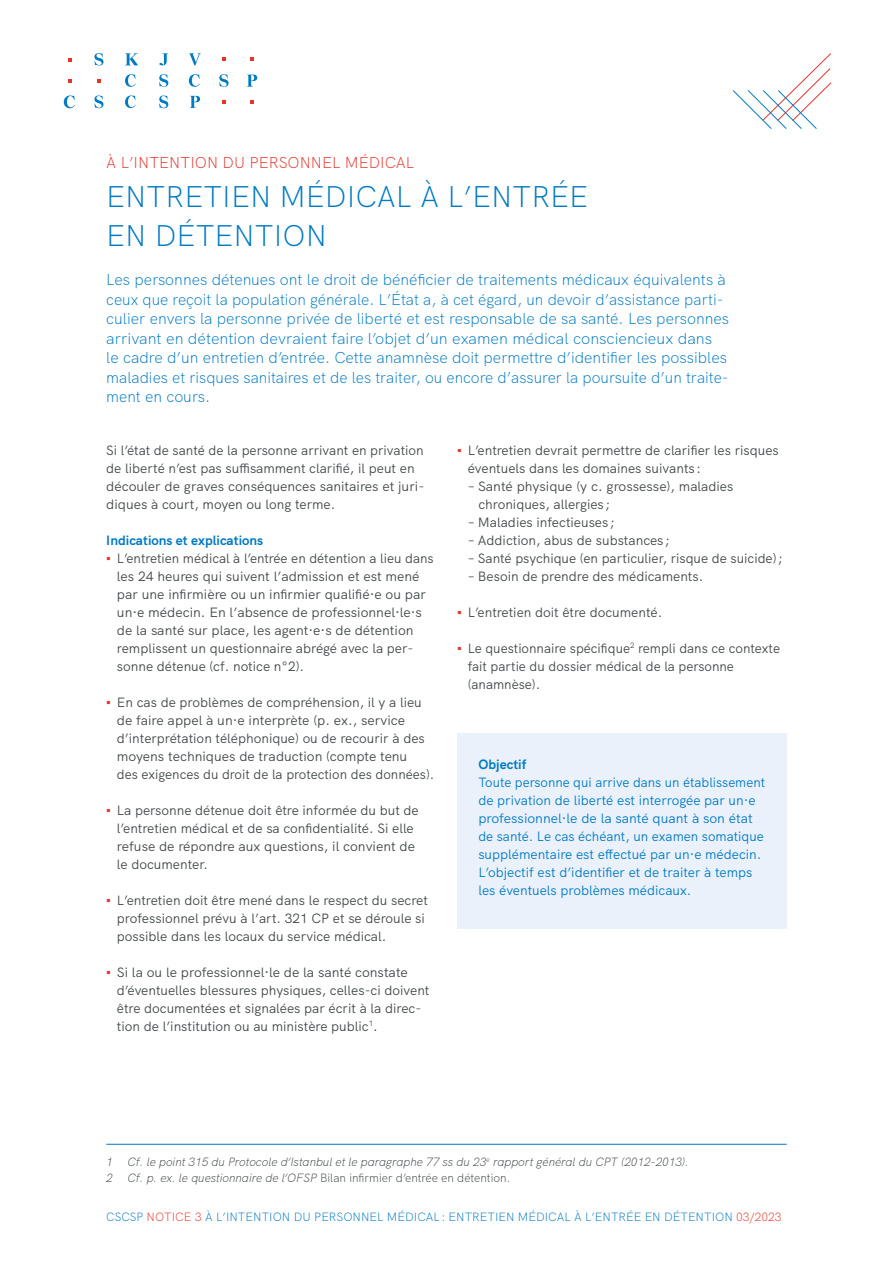
<style>
.page{position:relative;width:893px;height:1263px;background:#fff}
.page>*{position:absolute;margin:0;border:0;box-sizing:border-box;transform-origin:0 0}
.Haupttitel{font:300 30px/39px "HK Grotesk";color:#007ac3}
.Lead{font:300 15.75px/19.5px "HK Grotesk";color:#007ac3}
.Reihentitel{font:300 15.75px "HK Grotesk";color:#e7342b}
.Grundtext{font:13.5px/18px "HK Grotesk";color:#414749}
.t1{font:13.5px/18px "HK Grotesk";color:#007ac3}
.Grundtext-2{font:700 13.5px "HK Grotesk";color:#007ac3}
.Titel{font:700 13.5px "HK Grotesk";color:#007ac3}
.Fusszeile_Linie_oben{font:italic 300 12px "HK Grotesk";color:#414749}
.t2{font:300 12px "HK Grotesk";color:#007ac3}
.Fusszeile_Linie_oben-2{font:300 12px "HK Grotesk";color:#414749}
.s1{font-family:"Arial";color:#e7342b}
.s2{font-style:italic}
.s3{color:#e7342b}
</style>
<div class="page">
<svg style="left:68px;top:58px;width:4px;height:3px"></svg>
<svg style="left:222px;top:57px;width:3px;height:4px"></svg>
<svg style="left:250px;top:57px;width:4px;height:4px"></svg>
<svg style="left:250px;top:101px;width:4px;height:3px"></svg>
<svg style="left:68px;top:79px;width:4px;height:3px"></svg>
<svg style="left:125px;top:53px;width:13px;height:12px"></svg>
<svg style="left:159px;top:53px;width:9px;height:12px"></svg>
<svg style="left:189px;top:53px;width:12px;height:12px"></svg>
<svg style="left:125px;top:74px;width:11px;height:13px"></svg>
<svg style="left:125px;top:95px;width:11px;height:13px"></svg>
<svg style="left:189px;top:74px;width:11px;height:13px"></svg>
<svg style="left:219px;top:74px;width:10px;height:13px"></svg>
<svg style="left:247px;top:75px;width:10px;height:12px"></svg>
<svg style="left:64px;top:95px;width:11px;height:13px"></svg>
<svg style="left:94px;top:95px;width:9px;height:13px"></svg>
<svg style="left:94px;top:53px;width:9px;height:13px"></svg>
<svg style="left:159px;top:95px;width:9px;height:13px"></svg>
<svg style="left:159px;top:74px;width:9px;height:13px"></svg>
<svg style="left:190px;top:96px;width:10px;height:12px"></svg>
<hr style="left:106px;top:1144px;width:681px;height:1px;background:#007ac3">
<svg style="left:732px;top:53px;width:100px;height:76px"></svg>
<div style="left:457px;top:734px;width:330px;height:195px;background:#eaf1fb"></div>
<p class="Reihentitel" style="left:106px;top:151px;width:310px">À L’INTENTION DU PERSONNEL MÉDICAL</p>
<p class="Haupttitel" style="left:106px;top:175px;width:483px">ENTRETIEN MÉDICAL À L’ENTRÉE<br>EN DÉTENTION</p>
<p class="Lead" style="left:106px;top:269px;width:624px">Les personnes détenues ont le droit de bénéficier de traitements médicaux équivalents à ceux que reçoit la population générale. L’État a, à cet égard, un devoir d’assistance parti&shy;culier envers la personne privée de liberté et est responsable de sa santé. Les personnes arrivant en détention devraient faire l’objet d’un examen médical consciencieux dans<br>le cadre d’un entretien d’entrée. Cette anamnèse doit permettre d’identifier les possibles maladies et risques sanitaires et de les traiter, ou encore d’assurer la poursuite d’un traite&shy;ment en cours.</p>
<p class="Grundtext" style="left:106px;top:440px;width:320px">Si l’état de santé de la personne arrivant en privation de liberté n’est pas suffisamment clarifié, il peut en découler de graves conséquences sanitaires et juri&shy;diques à court, moyen ou long terme.</p>
<p class="Grundtext-2" style="left:106px;top:530px;width:159px">Indications et explications</p>
<p class="Grundtext" style="left:117px;top:548px;width:318px;text-indent:-11px"><span class="s1">▪</span> L’entretien médical à l’entrée en détention a lieu dans les 24 heures qui suivent l’admission et est mené par une infirmière ou un infirmier qualifié·e ou par un·e médecin. En l’absence de professionnel∙ le∙s de la santé sur place, les agent∙ e∙s de détention remplissent un questionnaire abrégé avec la per&shy;sonne détenue (cf. notice n°2).</p>
<p class="Grundtext" style="left:117px;top:692px;width:319px;text-indent:-11px"><span class="s1">▪</span> En cas de problèmes de compréhension, il y a lieu de faire appel à un·e interprète (p. ex., service d’interprétation téléphonique) ou de recourir à des moyens techniques de traduction (compte tenu<br>des exigences du droit de la protection des données).</p>
<p class="Grundtext" style="left:117px;top:800px;width:303px;text-indent:-11px"><span class="s1">▪</span> La personne détenue doit être informée du but de l’entretien médical et de sa confidentialité. Si elle refuse de répondre aux questions, il convient de le documenter.</p>
<p class="Grundtext" style="left:117px;top:890px;width:312px;text-indent:-11px"><span class="s1">▪</span> L’entretien doit être mené dans le respect du secret professionnel prévu à l’art. 321 CP et se déroule si possible dans les locaux du service médical.</p>
<p class="Grundtext" style="left:117px;top:962px;width:314px;text-indent:-11px"><span class="s1">▪</span> Si la ou le professionnel·le de la santé constate d’éventuelles blessures physiques, celles-ci doivent être documentées et signalées par écrit à la direc&shy;tion de l’institution ou au ministère public<sup>1</sup>.</p>
<p class="Grundtext" style="left:468px;top:440px;width:313px;text-indent:-11px"><span class="s1">▪</span> L’entretien devrait permettre de clarifier les risques éventuels dans les domaines suivants :</p>
<p class="Grundtext" style="left:478px;top:476px;width:256px;text-indent:-11px">– Santé physique (y c. grossesse), maladies chroniques, allergies ;</p>
<p class="Grundtext" style="left:468px;top:512px;width:148px">– Maladies infectieuses ;</p>
<p class="Grundtext" style="left:468px;top:530px;width:204px">– Addiction, abus de substances ;</p>
<p class="Grundtext" style="left:468px;top:548px;width:317px">– Santé psychique (en particulier, risque de suicide);</p>
<p class="Grundtext" style="left:468px;top:566px;width:237px">– Besoin de prendre des médicaments.</p>
<p class="Grundtext" style="left:457px;top:602px;width:207px"><span class="s1">▪</span> L’entretien doit être documenté.</p>
<p class="Grundtext" style="left:468px;top:638px;width:314px;text-indent:-11px"><span class="s1">▪</span> Le questionnaire spécifique<sup>2</sup> rempli dans ce contexte fait partie du dossier médical de la personne (anamnèse).</p>
<p class="Titel" style="left:478px;top:753px;width:49px">Objectif</p>
<p class="t1" style="left:478px;top:772px;width:288px">Toute personne qui arrive dans un établissement de privation de liberté est interrogée par un·e professionnel·le de la santé quant à son état de santé. Le cas échéant, un examen somatique supplémentaire est effectué par un∙e médecin.<br>L’objectif est d’identifier et de traiter à temps les éventuels problèmes médicaux.</p>
<p class="Fusszeile_Linie_oben" style="left:106px;top:1152px;width:584px">1 Cf. le point 315 du Protocole d’Istanbul et le paragraphe 77 ss du 23<sup>e</sup> rapport général du CPT (2012-2013).</p>
<p class="Fusszeile_Linie_oben-2" style="left:106px;top:1169px;width:406px"><span class="s2">2 Cf. p. ex. le questionnaire de l’OFSP</span> Bilan infirmier d’entrée en détention.</p>
<p class="t2" style="left:106px;top:1208px;width:677px">CSCSP <span class="s3">NOTICE 3</span> À L’INTENTION DU PERSONNEL MÉDICAL: ENTRETIEN MÉDICAL À L’ENTRÉE EN DÉTENTION <span class="s3">03/2023</span></p>
</div>
